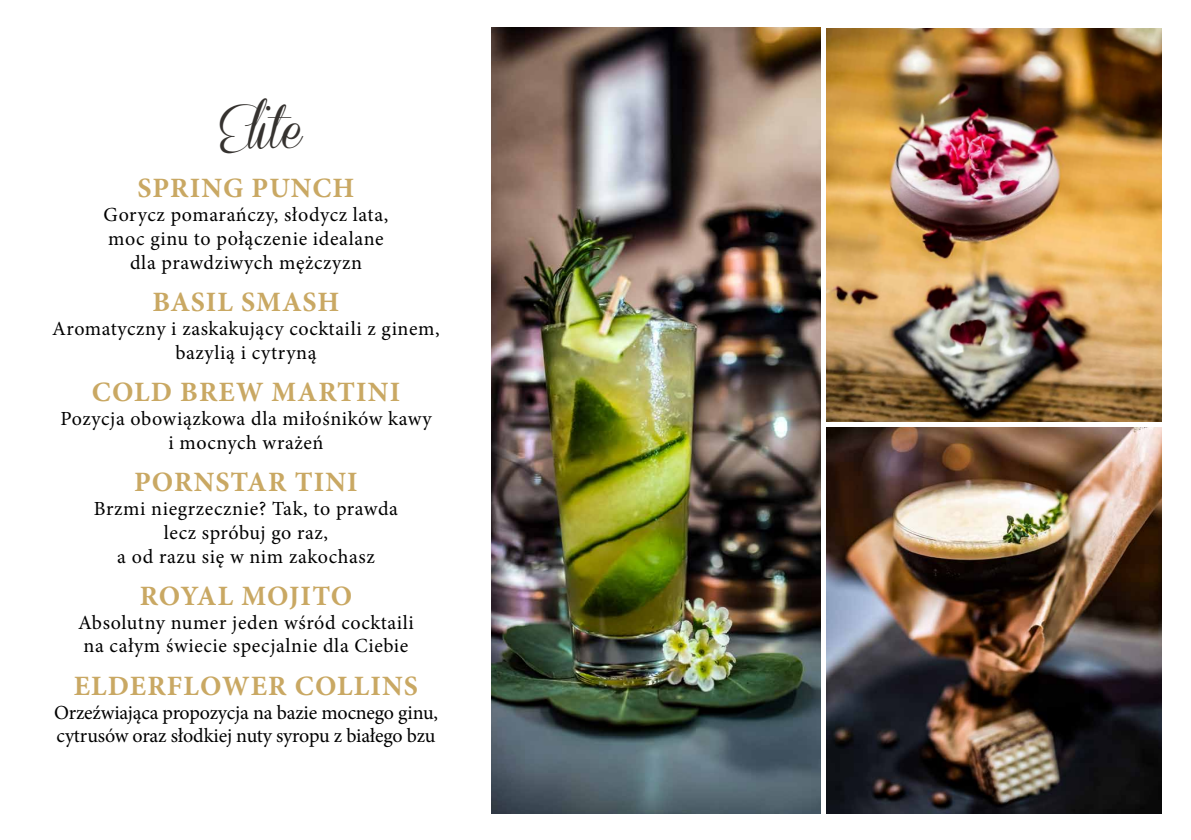
<style>
.page{position:relative;width:1191px;height:840px;background:#fff}
.page>*{position:absolute;margin:0;border:0;box-sizing:border-box;transform-origin:0 0}
.t1{font:48px "Coneria Script Demo";color:#35322f}
.t2{font:700 28px "Minion Pro";letter-spacing:.04em;color:#c9a863}
.t3{font:20px/23.8px "Minion Pro";letter-spacing:.03em;color:#000;text-align:center}
.t4{font:20px/23.8px "Minion Pro";letter-spacing:-.01em;color:#000}
</style>
<div class="page">
<img style="left:491px;top:27px;width:329px;height:785px">
<img style="left:826px;top:28px;width:336px;height:393px">
<img style="left:826px;top:427px;width:335px;height:385px">
<h1 class="t1" style="left:217px;top:103px;width:86px">Elite</h1>
<h2 class="t2" style="left:137px;top:169px;width:218px">SPRING PUNCH</h2>
<p class="t3" style="left:104px;top:203px;width:286px">Gorycz pomarańczy, słodycz lata, moc ginu to połączenie idealane dla prawdziwych mężczyzn</p>
<h2 class="t2" style="left:153px;top:282px;width:188px">BASIL SMASH</h2>
<p class="t3" style="left:52px;top:316px;width:389px">Aromatyczny i zaskakujący cocktaili z ginem, bazylią i cytryną</p>
<h2 class="t2" style="left:92px;top:372px;width:310px">COLD BREW MARTINI</h2>
<p class="t3" style="left:60px;top:406px;width:372px">Pozycja obowiązkowa dla miłośników kawy i mocnych wrażeń</p>
<h2 class="t2" style="left:134px;top:462px;width:225px">PORNSTAR TINI</h2>
<p class="t3" style="left:94px;top:496px;width:306px">Brzmi niegrzecznie? Tak, to prawda lecz spróbuj go raz,<br>a od razu się w nim zakochasz</p>
<h2 class="t2" style="left:140px;top:575px;width:214px">ROYAL MOJITO</h2>
<p class="t3" style="left:78px;top:610px;width:337px;text-align:left">Absolutny numer jeden wśród cocktaili na całym świecie specjalnie dla Ciebie</p>
<h2 class="t2" style="left:74px;top:665px;width:346px">ELDERFLOWER COLLINS</h2>
<p class="t4" style="left:54px;top:700px;width:385px">Orzeźwiająca propozycja na bazie mocnego ginu, cytrusów oraz słodkiej nuty syropu z białego bzu</p>
</div>
